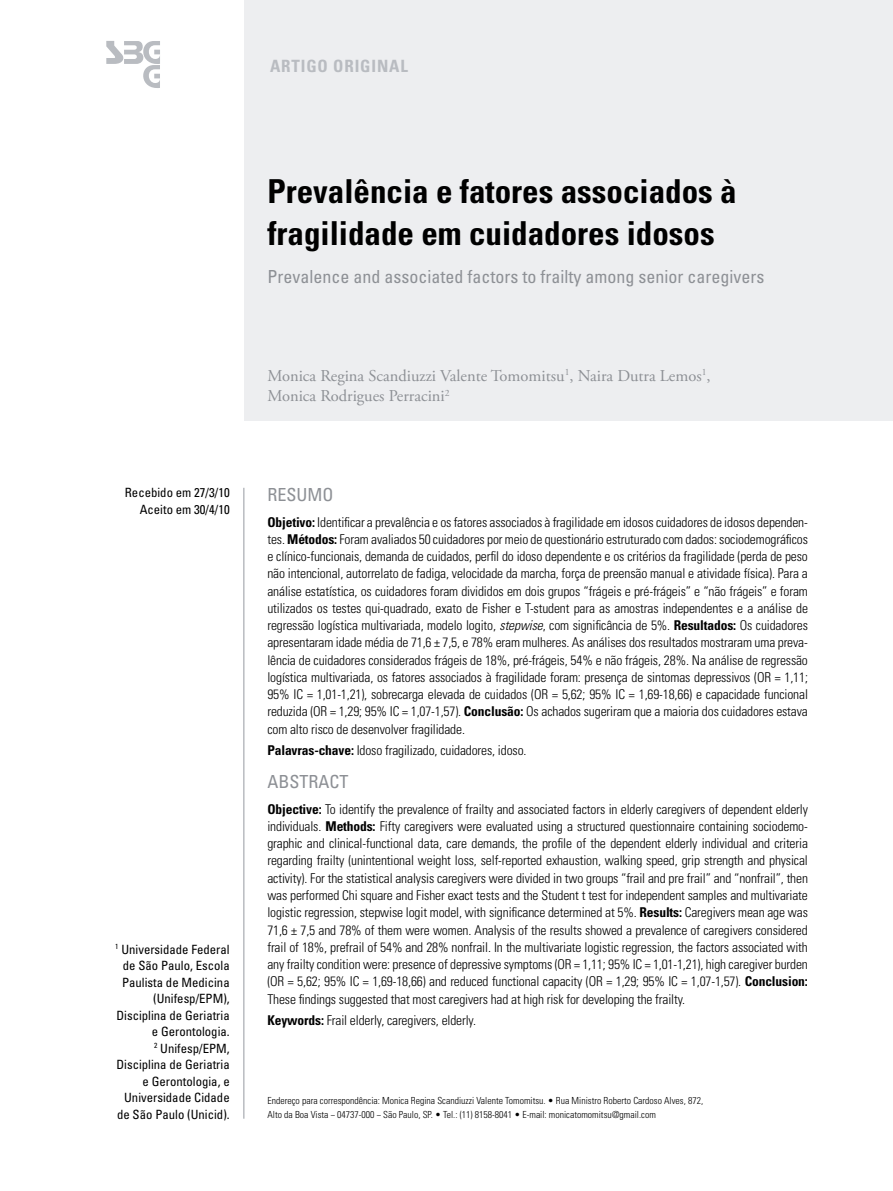
<style>
.page{position:relative;width:893px;height:1191px;background:#fff}
.page>*{position:absolute;margin:0;border:0;box-sizing:border-box;transform-origin:0 0}
.t1{font:700 condensed 33px/42px "Univers LT Std";color:#000}
.t2{font:condensed 18px "Univers LT Std";color:#8d9095}
.t3{font:700 condensed 16.95px "Univers LT Std";color:#b9bcc1}
.t4{font:16.5px/20.7px "Adobe Garamond Pro";color:#8d9095}
.t5{font:300 condensed 13.5px/17.2px "Univers LT Std";letter-spacing:-.01em;color:#000;text-align:justify}
.t6{font:condensed 12.75px/16.5px "Univers LT Std";color:#000;text-align:right}
.t7{font:300 condensed 9.75px/14.2px "Univers LT Std";color:#000}
.s1{font-weight:700}
.s2{font-style:italic}
</style>
<div class="page">
<div style="left:245px;top:0;width:648px;height:420px;background:#edeef0"></div>
<svg style="left:106px;top:41px;width:54px;height:47px"></svg>
<hr style="left:243px;top:488px;width:2px;height:630px;background:#b9bcc1">
<p class="t3" style="left:270px;top:56px;width:10px">ARTI</p>
<p class="t3" style="left:306px;top:56px;width:75px">GO ORIGINAL</p>
<p class="t6" style="left:125px;top:484px;width:106px">Recebido em 27/3/10<br>Aceito em 30/4/10</p>
<p class="t6" style="left:115px;top:940px;width:116px"><sup>1</sup> Universidade Federal de São Paulo, Escola<br>Paulista de Medicina (Unifesp/EPM),<br>Disciplina de Geriatria e Gerontologia.<br><sup>2</sup> Unifesp/EPM,<br>Disciplina de Geriatria e Gerontologia, e<br>Universidade Cidade de São Paulo (Unicid).</p>
<h1 class="t1" style="left:267px;top:170px;width:471px">Prevalência e fatores associados à fragilidade em cuidadores idosos</h1>
<h2 class="t2" style="left:267px;top:265px;width:498px">Prevalence and associated factors to frailty among senior caregivers</h2>
<p class="t4" style="left:267px;top:366px;width:445px">Monica Regina Scandiuzzi Valente Tomomitsu<sup>1</sup>, Naira Dutra Lemos<sup>1</sup>,<br>Monica Rodrigues Perracini<sup>2</sup></p>
<h2 class="t2" style="left:267px;top:483px;width:68px">RESUMO</h2>
<p class="t5" style="left:267px;top:513px;width:542px"><span class="s1">Objetivo:</span> Identificar a prevalência e os fatores associados à fragilidade em idosos cuidadores de idosos dependen&shy;tes. <span class="s1">Métodos:</span> Foram avaliados 50 cuidadores por meio de questionário estruturado com dados: sociodemográficos e clínico-funcionais, demanda de cuidados, perfil do idoso dependente e os critérios da fragilidade (perda de peso não intencional, autorrelato de fadiga, velocidade da marcha, força de preensão manual e atividade física). Para a análise estatística, os cuidadores foram divididos em dois grupos “frágeis e pré-frágeis” e “não frágeis” e foram utilizados os testes qui-quadrado, exato de Fisher e T-student para as amostras independentes e a análise de regressão logística multivariada, modelo logito, <span class="s2">stepwise</span>, com significância de 5%. <span class="s1">Resultados:</span> Os cuidadores apresentaram idade média de 71,6 ± 7,5, e 78% eram mulheres. As análises dos resultados mostraram uma preva&shy;lência de cuidadores considerados frágeis de 18%, pré-frágeis, 54% e não frágeis, 28%. Na análise de regressão logística multivariada, os fatores associados à fragilidade foram: presença de sintomas depressivos (OR = 1,11; 95% IC = 1,01-1,21), sobrecarga elevada de cuidados (OR = 5,62; 95% IC = 1,69-18,66) e capacidade funcional reduzida (OR = 1,29; 95% IC = 1,07-1,57). <span class="s1">Conclusão:</span> Os achados sugeriram que a maioria dos cuidadores estava com alto risco de desenvolver fragilidade.</p>
<p class="t5" style="left:267px;top:742px;width:261px"><span class="s1">Palavras-chave:</span> Idoso fragilizado, cuidadores, idoso.</p>
<h2 class="t2" style="left:267px;top:770px;width:83px">ABSTRACT</h2>
<p class="t5" style="left:267px;top:800px;width:542px"><span class="s1">Objective:</span> To identify the prevalence of frailty and associated factors in elderly caregivers of dependent elderly individuals. <span class="s1">Methods:</span> Fifty caregivers were evaluated using a structured questionnaire containing sociodemo&shy;graphic and clinical-functional data, care demands, the profile of the dependent elderly individual and criteria regarding frailty (unintentional weight loss, self-reported exhaustion, walking speed, grip strength and physical activity). For the statistical analysis caregivers were divided in two groups “frail and pre frail” and “nonfrail”, then was performed Chi square and Fisher exact tests and the Student t test for independent samples and multivariate logistic regression, stepwise logit model, with significance determined at 5%. <span class="s1">Results:</span> Caregivers mean age was 71,6 ± 7,5 and 78% of them were women. Analysis of the results showed a prevalence of caregivers considered frail of 18%, prefrail of 54% and 28% nonfrail. In the multivariate logistic regression, the factors associated with any frailty condition were: presence of depressive symptoms (OR = 1,11; 95% IC = 1,01-1,21), high caregiver burden (OR = 5,62; 95% IC = 1,69-18,66) and reduced functional capacity (OR = 1,29; 95% IC = 1,07-1,57). <span class="s1">Conclusion:<br></span>These findings suggested that most caregivers had at high risk for developing the frailty.</p>
<p class="t5" style="left:267px;top:1011px;width:210px"><span class="s1">Keywords:</span> Frail elderly, caregivers, elderly.</p>
<p class="t7" style="left:267px;top:1093px;width:437px">Endereço para correspondência: Monica Regina Scandiuzzi Valente Tomomitsu. • Rua Ministro Roberto Cardoso Alves, 872,<br>Alto da Boa Vista − 04737-000 − São Paulo, SP. • Tel.: (11) 8158-8041 • E-mail: monicatomomitsu@gmail.com</p>
</div>
